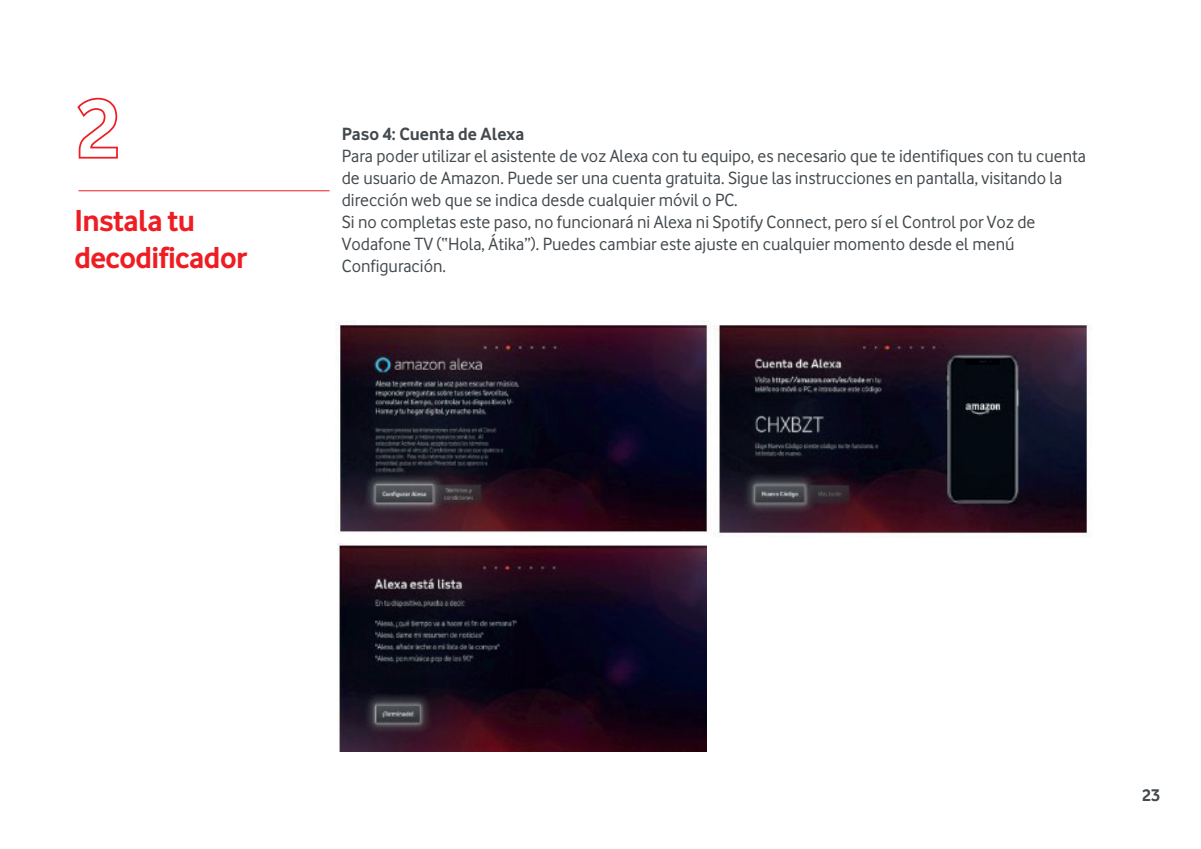
<style>
.page{position:relative;width:1201px;height:849px;background:#fff}
.page>*{position:absolute;margin:0;border:0;box-sizing:border-box;transform-origin:0 0}
.t1{font:700 31.5px/37.8px "Vodafone Rg";letter-spacing:-.02em;color:#ee1d23}
.t2{font:18.38px/22.1px "Vodafone Rg";color:#43494d}
.t3{font:700 18.38px "Vodafone Rg";color:#43494d}
.t4{font:700 17.5px "Vodafone Rg";color:#43494d}
</style>
<div class="page">
<svg style="left:77px;top:97px;width:41px;height:62px"></svg>
<hr style="left:78px;top:190px;width:251px;height:1px;background:#ee1d23">
<img style="left:336px;top:320px;width:372px;height:213px">
<img style="left:714px;top:325px;width:376px;height:212px">
<img style="left:337px;top:543px;width:369px;height:208px">
<h1 class="t1" style="left:74px;top:201px;width:174px">Instala tu decodificador</h1>
<p class="t3" style="left:342px;top:123px;width:184px">Paso 4: Cuenta de Alexa</p>
<p class="t2" style="left:342px;top:145px;width:746px">Para poder utilizar el asistente de voz Alexa con tu equipo, es necesario que te identifiques con tu cuenta de usuario de Amazon. Puede ser una cuenta gratuita. Sigue las instrucciones en pantalla, visitando la dirección web que se indica desde cualquier móvil o PC.<br>Si no completas este paso, no funcionará ni Alexa ni Spotify Connect, pero sí el Control por Voz de Vodafone TV (“Hola, Átika”). Puedes cambiar este ajuste en cualquier momento desde el menú Configuración.</p>
<p class="t4" style="left:1142px;top:785px;width:19px">23</p>
</div>
